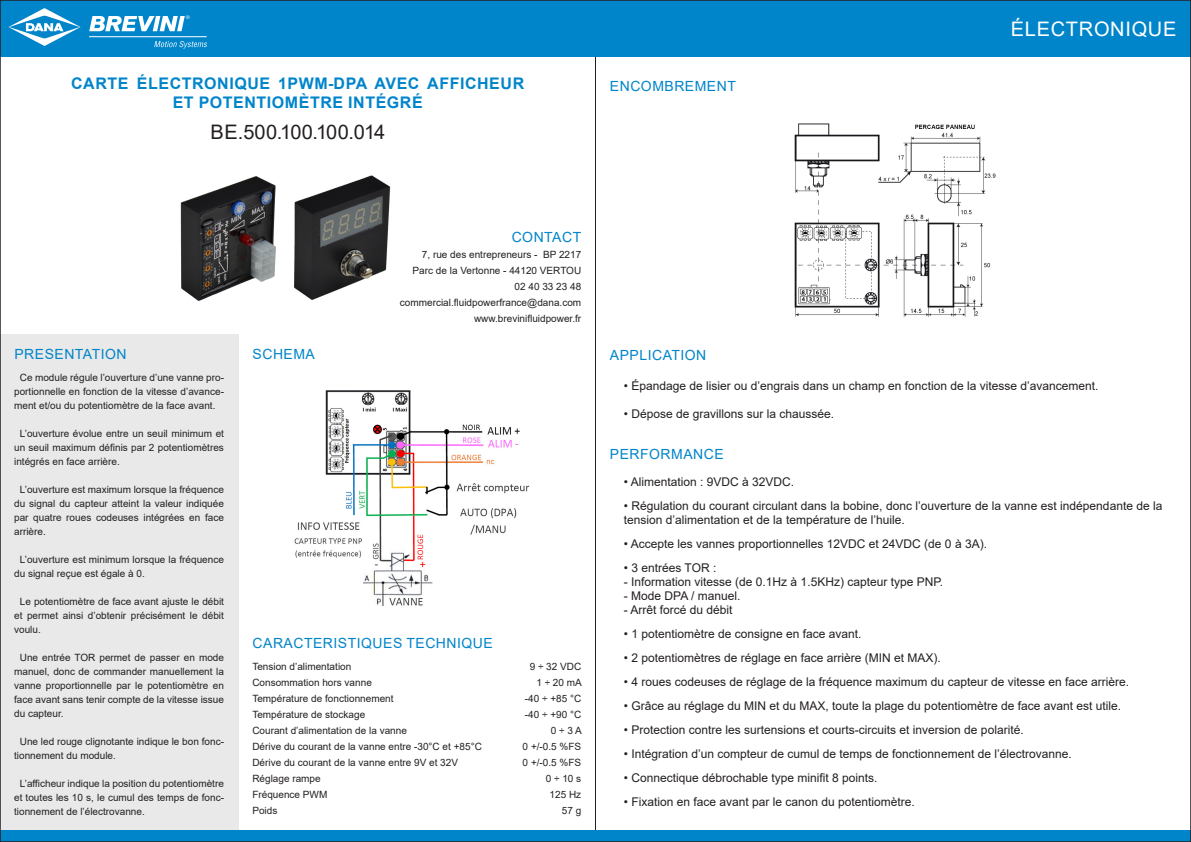
<style>
.page{position:relative;width:1191px;height:842px;background:#fff}
.page>*{position:absolute;margin:0;border:0;box-sizing:border-box;transform-origin:0 0}
.Reference_du_composa{font:20px "Arial";color:#231f20}
.Titre_rubrique{font:20px "Arial";letter-spacing:.035em;color:#fff}
.Désignation{font:700 16px/19.2px "Arial";letter-spacing:.035em;color:#0085ca;text-align:center}
.Sous_titre_-_14pt{font:14px "Arial";letter-spacing:.035em;color:#0085ca}
.Contact{font:14px "Arial";letter-spacing:.035em;color:#0085ca}
.Paragraphe_générale{font:12px/14px "Arial";color:#231f20}
.Paragraphe_générale-2{font:10px/14px "Arial";color:#231f20;text-align:justify}
.Contact-2{font:10px/16px "Arial";color:#231f20;text-align:right}
.t1{font:300 5.2px "Helvetica Neue";color:#fff}
</style>
<div class="page">
<div style="left:0;top:0;width:1191px;height:57px;background:#0085ca"></div>
<hr style="left:595px;top:57px;width:1px;height:774px;background:#231f20">
<svg style="left:9px;top:8px;width:72px;height:38px"></svg>
<svg style="left:154px;top:41px;width:53px;height:8px"></svg>
<svg style="left:89px;top:16px;width:96px;height:15px"></svg>
<hr style="left:89px;top:36px;width:118px;height:1px;background:#fff">
<img style="left:180px;top:175px;width:211px;height:126px">
<img style="left:238px;top:374px;width:292px;height:249px">
<div style="left:0;top:334px;width:238px;height:508px;background:#e9e9e9"></div>
<div style="left:0;top:831px;width:1191px;height:11px;background:#0085ca"></div>
<img style="left:794px;top:123px;width:202px;height:194px">
<p class="t1" style="left:186px;top:13px;width:6px">®</p>
<p class="Désignation" style="left:71px;top:74px;width:454px">CARTE ÉLECTRONIQUE 1PWM-DPA AVEC AFFICHEUR<br>ET POTENTIOMÈTRE INTÉGRÉ</p>
<p class="Reference_du_composa" style="left:210px;top:118px;width:176px">BE.500.100.100.014</p>
<p class="Sous_titre_-_14pt" style="left:610px;top:76px;width:127px">ENCOMBREMENT</p>
<p class="Titre_rubrique" style="left:1010px;top:15px;width:167px">ÉLECTRONIQUE</p>
<p class="Sous_titre_-_14pt" style="left:14px;top:344px;width:114px">PRESENTATION</p>
<p class="Paragraphe_générale-2" style="left:14px;top:370px;width:211px;text-indent:6px">Ce module régule l’ouverture d’une vanne pro&shy;portionnelle en fonction de la vitesse d’avance&shy;ment et/ou du potentiomètre de la face avant.</p>
<p class="Paragraphe_générale-2" style="left:14px;top:426px;width:211px;text-indent:6px">L’ouverture évolue entre un seuil minimum et un seuil maximum définis par 2 potentiomètres intégrés en face arrière.</p>
<p class="Paragraphe_générale-2" style="left:14px;top:482px;width:211px;text-indent:6px">L’ouverture est maximum lorsque la fréquence du signal du capteur atteint la valeur indiquée par quatre roues codeuses intégrées en face arrière.</p>
<p class="Paragraphe_générale-2" style="left:14px;top:552px;width:211px;text-indent:6px">L’ouverture est minimum lorsque la fréquence du signal reçue est égale à 0.</p>
<p class="Paragraphe_générale-2" style="left:14px;top:594px;width:211px;text-indent:6px">Le potentiomètre de face avant ajuste le débit et permet ainsi d’obtenir précisément le débit voulu.</p>
<p class="Paragraphe_générale-2" style="left:14px;top:650px;width:211px;text-indent:6px">Une entrée TOR permet de passer en mode manuel, donc de commander manuellement la vanne proportionnelle par le potentiomètre en face avant sans tenir compte de la vitesse issue du capteur.</p>
<p class="Paragraphe_générale-2" style="left:14px;top:734px;width:211px;text-indent:6px">Une led rouge clignotante indique le bon fonc&shy;tionnement du module.</p>
<p class="Paragraphe_générale-2" style="left:14px;top:776px;width:211px;text-indent:6px">L’afficheur indique la position du potentiomètre et toutes les 10 s, le cumul des temps de fonc&shy;tionnement de l’électrovanne.</p>
<p class="Sous_titre_-_14pt" style="left:253px;top:345px;width:64px">SCHEMA</p>
<p class="Contact" style="left:512px;top:228px;width:71px">CONTACT</p>
<p class="Contact-2" style="left:412px;top:247px;width:170px">7, rue des entrepreneurs - BP 2217<br>Parc de la Vertonne - 44120 VERTOU</p>
<p class="Contact-2" style="left:514px;top:279px;width:68px">02 40 33 23 48</p>
<p class="Contact-2" style="left:400px;top:295px;width:183px">commercial.fluidpowerfrance@dana.com</p>
<p class="Contact-2" style="left:474px;top:311px;width:109px">www.brevinifluidpower.fr</p>
<p class="Sous_titre_-_14pt" style="left:253px;top:633px;width:242px">CARACTERISTIQUES TECHNIQUE</p>
<p class="Contact-2" style="left:252px;top:658px;width:100px">Tension d’alimentation</p>
<p class="Contact-2" style="left:529px;top:658px;width:53px">9 ÷ 32 VDC</p>
<p class="Contact-2" style="left:252px;top:674px;width:121px">Consommation hors vanne</p>
<p class="Contact-2" style="left:536px;top:674px;width:47px">1 ÷ 20 mA</p>
<p class="Contact-2" style="left:252px;top:690px;width:143px">Température de fonctionnement</p>
<p class="Contact-2" style="left:525px;top:690px;width:58px">-40 ÷ +85 °C</p>
<p class="Contact-2" style="left:252px;top:706px;width:114px">Température de stockage</p>
<p class="Contact-2" style="left:525px;top:706px;width:58px">-40 ÷ +90 °C</p>
<p class="Contact-2" style="left:252px;top:722px;width:156px">Courant d’alimentation de la vanne</p>
<p class="Contact-2" style="left:551px;top:722px;width:33px">0 ÷ 3 A</p>
<p class="Contact-2" style="left:252px;top:738px;width:231px">Dérive du courant de la vanne entre -30°C et +85°C</p>
<p class="Contact-2" style="left:522px;top:738px;width:60px">0 +/-0.5 %FS</p>
<p class="Contact-2" style="left:252px;top:754px;width:207px">Dérive du courant de la vanne entre 9V et 32V</p>
<p class="Contact-2" style="left:522px;top:754px;width:60px">0 +/-0.5 %FS</p>
<p class="Contact-2" style="left:252px;top:770px;width:70px">Réglage rampe</p>
<p class="Contact-2" style="left:546px;top:770px;width:37px">0 ÷ 10 s</p>
<p class="Contact-2" style="left:252px;top:786px;width:77px">Fréquence PWM</p>
<p class="Contact-2" style="left:549px;top:786px;width:33px">125 Hz</p>
<p class="Contact-2" style="left:252px;top:802px;width:27px">Poids</p>
<p class="Contact-2" style="left:562px;top:802px;width:21px">57 g</p>
<p class="Sous_titre_-_14pt" style="left:610px;top:345px;width:98px">APPLICATION</p>
<p class="Paragraphe_générale" style="left:624px;top:379px;width:476px">• Épandage de lisier ou d’engrais dans un champ en fonction de la vitesse d’avancement.</p>
<p class="Paragraphe_générale" style="left:624px;top:407px;width:212px">• Dépose de gravillons sur la chaussée.</p>
<p class="Sous_titre_-_14pt" style="left:610px;top:444px;width:115px">PERFORMANCE</p>
<p class="Paragraphe_générale" style="left:624px;top:474px;width:172px">• Alimentation : 9VDC à 32VDC.</p>
<p class="Paragraphe_générale" style="left:624px;top:498px;width:540px">• Régulation du courant circulant dans la bobine, donc l’ouverture de la vanne est indépendante de la tension d’alimentation et de la température de l’huile.</p>
<p class="Paragraphe_générale" style="left:624px;top:536px;width:365px">• Accepte les vannes proportionnelles 12VDC et 24VDC (de 0 à 3A).</p>
<p class="Paragraphe_générale" style="left:624px;top:560px;width:94px">• 3 entrées TOR :</p>
<p class="Paragraphe_générale" style="left:624px;top:574px;width:321px">- Information vitesse (de 0.1Hz à 1.5KHz) capteur type PNP.</p>
<p class="Paragraphe_générale" style="left:624px;top:588px;width:118px">- Mode DPA / manuel.</p>
<p class="Paragraphe_générale" style="left:624px;top:602px;width:110px">- Arrêt forcé du débit</p>
<p class="Paragraphe_générale" style="left:624px;top:626px;width:239px">• 1 potentiomètre de consigne en face avant.</p>
<p class="Paragraphe_générale" style="left:624px;top:650px;width:318px">• 2 potentiomètres de réglage en face arrière (MIN et MAX).</p>
<p class="Paragraphe_générale" style="left:624px;top:674px;width:507px">• 4 roues codeuses de réglage de la fréquence maximum du capteur de vitesse en face arrière.</p>
<p class="Paragraphe_générale" style="left:624px;top:698px;width:499px">• Grâce au réglage du MIN et du MAX, toute la plage du potentiomètre de face avant est utile.</p>
<p class="Paragraphe_générale" style="left:624px;top:722px;width:401px">• Protection contre les surtensions et courts-circuits et inversion de polarité.</p>
<p class="Paragraphe_générale" style="left:624px;top:746px;width:449px">• Intégration d’un compteur de cumul de temps de fonctionnement de l’électrovanne.</p>
<p class="Paragraphe_générale" style="left:624px;top:770px;width:255px">• Connectique débrochable type minifit 8 points.</p>
<p class="Paragraphe_générale" style="left:624px;top:794px;width:293px">• Fixation en face avant par le canon du potentiomètre.</p>
</div>
